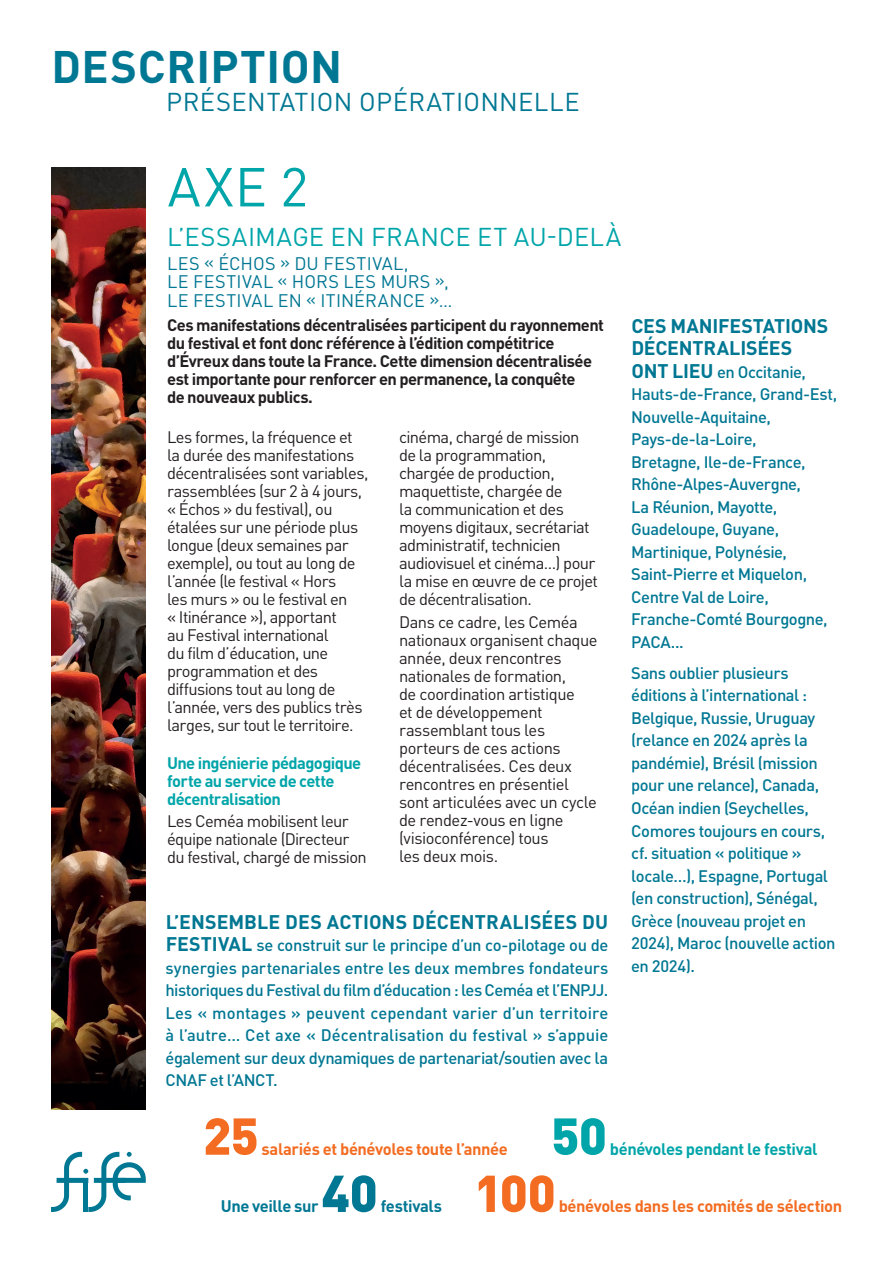
<style>
.page{position:relative;width:893px;height:1263px;background:#fff}
.page>*{position:absolute;margin:0;border:0;box-sizing:border-box;transform-origin:0 0}
.t1{font:54px "DIN Pro";color:#00a5a9}
.t2{font:900 51px "DIN Pro";color:#f36c21}
.t3{font:900 51px "DIN Pro";color:#00a5a9}
.t4{font:900 51px "DIN Pro";color:#007793}
.t5{font:700 45px "DIN Pro";letter-spacing:.015em;color:#007793}
.t6{font:25.5px "DIN Pro";letter-spacing:.015em;color:#00a5a9}
.t7{font:25.5px "DIN Pro";letter-spacing:.015em;color:#007793}
.t8{font:700 19.5px/22.5px "DIN Pro";color:#007793}
.t9{font:18px/18.8px "DIN Pro";letter-spacing:.02em;color:#007793}
.t10{font:16.5px/18px "DIN Pro";letter-spacing:-.035em;color:#231f20}
.t11{font:500 16.5px/22.5px "DIN Pro";letter-spacing:-.03em;color:#007793}
.t12{font:700 16.5px/18px "DIN Pro";letter-spacing:-.035em;color:#231f20}
.t13{font:700 16.5px/18px "DIN Pro";letter-spacing:-.035em;color:#00a5a9}
.t14{font:700 16.5px "DIN Pro";letter-spacing:-.025em;color:#f36c21}
.t15{font:700 16.5px "DIN Pro";letter-spacing:-.025em;color:#007793}
.s1{font-weight:700;font-size:19.5px}
</style>
<div class="page">
<svg style="left:51px;top:1152px;width:95px;height:60px"></svg>
<img style="left:51px;top:168px;width:95px;height:942px">
<h3 class="t5" style="left:51px;top:29px;width:292px">DESCRIPTION</h3>
<h3 class="t7" style="left:166px;top:81px;width:415px">PRÉSENTATION OPÉRATIONNELLE</h3>
<h1 class="t1" style="left:168px;top:144px;width:142px">AXE 2</h1>
<h3 class="t6" style="left:167px;top:216px;width:456px">L’ESSAIMAGE EN FRANCE ET AU-DELÀ</h3>
<p class="t9" style="left:167px;top:252px;width:287px">LES « ÉCHOS » DU FESTIVAL,<br>LE FESTIVAL « HORS LES MURS »,<br>LE FESTIVAL EN « ITINÉRANCE »…</p>
<p class="t12" style="left:167px;top:314px;width:438px">Ces manifestations décentralisées participent du rayonnement du festival et font donc référence à l’édition compétitrice d’Évreux dans toute la France. Cette dimension décentralisée est importante pour renforcer en permanence, la conquête<br>de nouveaux publics.</p>
<p class="t10" style="left:167px;top:427px;width:203px">Les formes, la fréquence et la durée des manifestations décentralisées sont variables, rassemblées (sur 2 à 4 jours, « Échos » du festival), ou étalées sur une période plus longue (deux semaines par exemple), ou tout au long de l’année (le festival « Hors<br>les murs » ou le festival en<br>« Itinérance »), apportant<br>au Festival international<br>du film d’éducation, une programmation et des diffusions tout au long de l’année, vers des publics très larges, sur tout le territoire.</p>
<p class="t13" style="left:167px;top:752px;width:196px">Une ingénierie pédagogique forte au service de cette décentralisation</p>
<p class="t10" style="left:167px;top:810px;width:201px">Les Ceméa mobilisent leur équipe nationale (Directeur du festival, chargé de mission</p>
<p class="t10" style="left:399px;top:427px;width:200px">cinéma, chargé de mission de la programmation, chargée de production, maquettiste, chargée de<br>la communication et des moyens digitaux, secrétariat administratif, technicien audiovisuel et cinéma…) pour la mise en œuvre de ce projet de décentralisation.</p>
<p class="t10" style="left:399px;top:611px;width:200px">Dans ce cadre, les Ceméa nationaux organisent chaque année, deux rencontres nationales de formation,<br>de coordination artistique<br>et de développement rassemblant tous les porteurs de ces actions décentralisées. Ces deux rencontres en présentiel sont articulées avec un cycle de rendez-vous en ligne (visioconférence) tous<br>les deux mois.</p>
<p class="t8" style="left:166px;top:908px;width:444px">L’ENSEMBLE DES ACTIONS DÉCENTRALISÉES DU</p>
<p class="t11" style="left:166px;top:932px;width:444px;text-align:justify"><span class="s1">FESTIVAL</span> se construit sur le principe d’un co-pilotage ou de synergies partenariales entre les deux membres fondateurs historiques du Festival du film d’éducation : les Ceméa et l’ENPJJ.<br>Les « montages » peuvent cependant varier d’un territoire à l’autre… Cet axe « Décentralisation du festival » s’appuie également sur deux dynamiques de partenariat/soutien avec la CNAF et l’ANCT.</p>
<p class="t8" style="left:631px;top:312px;width:199px">CES MANIFESTATIONS<br>DÉCENTRALISÉES</p>
<p class="t11" style="left:631px;top:359px;width:208px"><span class="s1">ONT LIEU</span> en Occitanie,<br>Hauts‑de‑France, Grand‑Est,<br>Nouvelle‑Aquitaine,<br>Pays-de-la-Loire,<br>Bretagne, Ile-de-France,<br>Rhône‑Alpes‑Auvergne,<br>La Réunion, Mayotte,<br>Guadeloupe, Guyane,<br>Martinique, Polynésie,<br>Saint‑Pierre et Miquelon,<br>Centre Val de Loire,<br>Franche‑Comté Bourgogne,<br>PACA...</p>
<p class="t11" style="left:631px;top:660px;width:206px">Sans oublier plusieurs éditions à l’international :<br>Belgique, Russie, Uruguay (relance en 2024 après la pandémie), Brésil (mission pour une relance), Canada,<br>Océan indien (Seychelles,<br>Comores toujours en cours, cf. situation « politique » locale…), Espagne, Portugal (en construction), Sénégal,<br>Grèce (nouveau projet en<br>2024), Maroc (nouvelle action en 2024).</p>
<h2 class="t2" style="left:203px;top:1092px;width:57px">25</h2>
<p class="t14" style="left:262px;top:1135px;width:248px">salariés et bénévoles toute l’année</p>
<h2 class="t3" style="left:551px;top:1092px;width:57px">50</h2>
<p class="t13" style="left:610px;top:1138px;width:209px">bénévoles pendant le festival</p>
<h2 class="t4" style="left:321px;top:1150px;width:58px">40</h2>
<p class="t15" style="left:381px;top:1192px;width:63px">festivals</p>
<p class="t15" style="left:221px;top:1192px;width:99px">Une veille sur</p>
<h2 class="t2" style="left:474px;top:1150px;width:83px">100</h2>
<p class="t14" style="left:559px;top:1192px;width:285px">bénévoles dans les comités de sélection</p>
</div>
